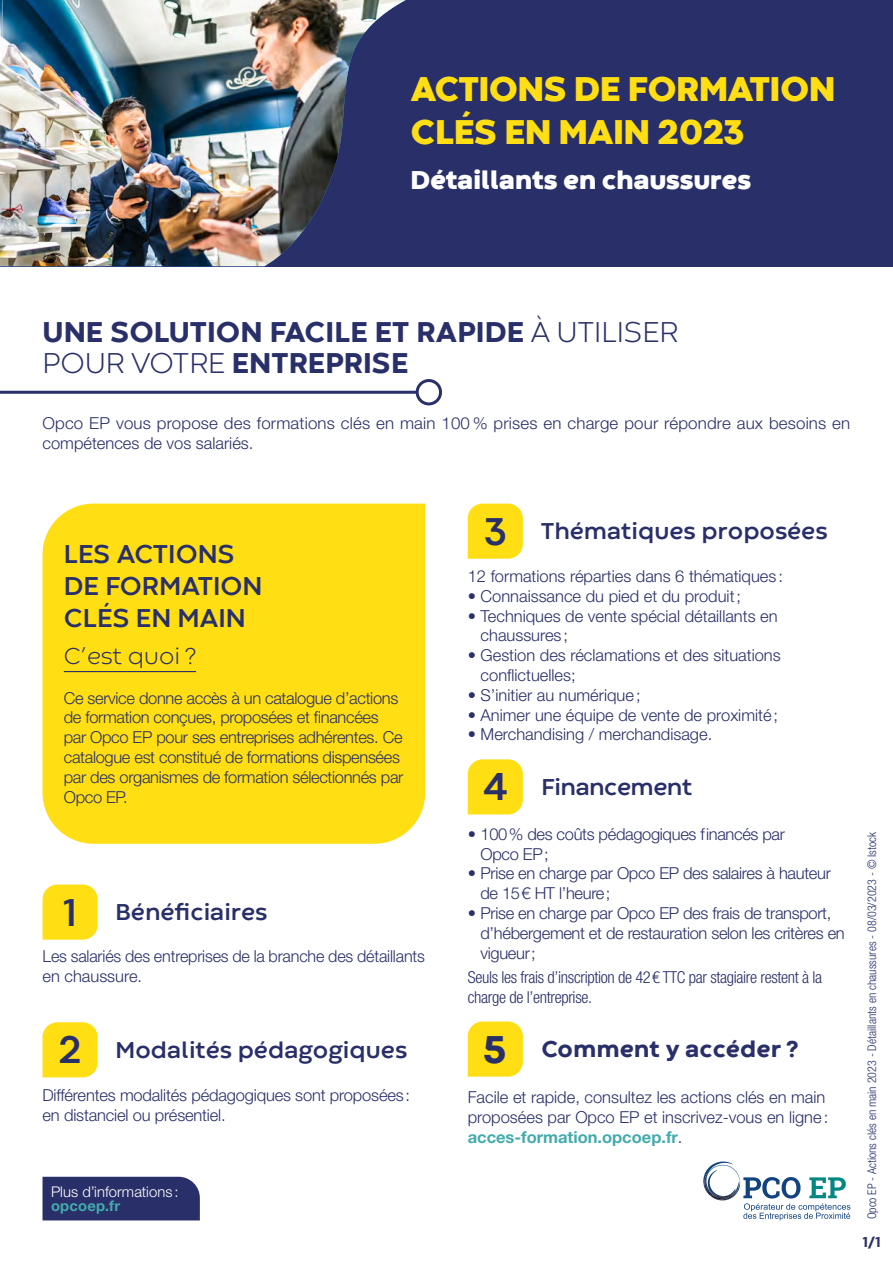
<style>
.page{position:relative;width:893px;height:1263px;background:#fff}
.page>*{position:absolute;margin:0;border:0;box-sizing:border-box;transform-origin:0 0}
.t1{font:800 36px/43.2px "Codec Warm";letter-spacing:-.02em;color:#ffde14}
.t2{font:800 30px/31.5px "Codec Warm";color:#292f69}
.t3{font:700 27px/32.4px "Codec Warm";color:#292f69}
.t4{font:800 27px "Codec Warm";letter-spacing:-.02em;color:#fff}
.t5{font:700 24px "Codec Warm";color:#292f69}
.t6{font:800 24px "Codec Warm";color:#292f69}
.t7{font:700 24px "Codec Warm";letter-spacing:-.02em;color:#292f69}
.t8{font:300 24px "Codec Warm";color:#292f69}
.t9{font:300 16.5px/19.8px "Helvetica Neue LT Std";letter-spacing:-.01em;color:#292f69}
.t10{font:300 16.5px/19.8px "Helvetica Neue LT Std";letter-spacing:.01em;color:#292f69}
.t11{font:300 condensed 16.5px/19.8px "Helvetica Neue LT Std";letter-spacing:-.02em;color:#292f69}
.t12{font:800 15px "Codec Warm";color:#292f69}
.t13{font:300 14.85px "Helvetica Neue LT Std";letter-spacing:.005em;color:#fff}
.t14{font:700 14.85px "Helvetica Neue LT Std";letter-spacing:.015em;color:#43abac}
.t15{font:300 condensed 12px "Helvetica Neue LT Std";color:#263068}
.s1{font-weight:300}
.s2{font-size:40.5px}
.s3{font-weight:300;font-size:40.5px;color:#fff}
.s4{font-weight:700;color:#43abac}
</style>
<div class="page">
<svg style="left:703px;top:1161px;width:147px;height:59px"></svg>
<div style="left:43px;top:1177px;width:157px;height:43px;background:#292f69"></div>
<svg style="left:43px;top:1022px;width:55px;height:55px"></svg>
<svg style="left:468px;top:504px;width:55px;height:55px"></svg>
<div style="left:43px;top:504px;width:382px;height:340px;background:#ffde14"></div>
<hr style="left:64px;top:671px;width:132px;height:1px;background:#292f69">
<div style="left:0;top:0;width:893px;height:266px;background:#292f69"></div>
<img style="left:0;top:0;width:406px;height:266px">
<svg style="left:43px;top:884px;width:55px;height:56px"></svg>
<hr style="left:0;top:391px;width:416px;height:3px;background:#292f69">
<div style="left:416px;top:379px;width:26px;height:26px;border:3px solid #292f69;border-radius:50%"></div>
<svg style="left:468px;top:759px;width:55px;height:55px"></svg>
<svg style="left:468px;top:1021px;width:55px;height:56px"></svg>
<h1 class="t1" style="left:411px;top:70px;width:426px">ACTIONS DE FORMATION<br>CLÉS EN MAIN 2023</h1>
<h3 class="t4" style="left:411px;top:162px;width:342px">Détaillants en chaussures</h3>
<h2 class="t2" style="left:43px;top:318px;width:637px">UNE SOLUTION FACILE ET RAPIDE <span class="s1">À UTILISER<br>POUR VOTRE</span> ENTREPRISE</h2>
<p class="t10" style="left:43px;top:413px;width:809px">Opco EP vous propose des formations clés en main 100 % prises en charge pour répondre aux besoins en compétences de vos salariés.</p>
<h3 class="t3" style="left:64px;top:539px;width:200px">LES ACTIONS<br>DE FORMATION<br>CLÉS EN MAIN</h3>
<h3 class="t8" style="left:64px;top:642px;width:134px">C’est quoi ?</h3>
<p class="t9" style="left:64px;top:687px;width:341px">Ce service donne accès à un catalogue d’actions de formation conçues, proposées et financées par Opco EP pour ses entreprises adhérentes. Ce catalogue est constitué de formations dispensées par des organismes de formation sélectionnés par Opco EP.</p>
<h3 class="t5" style="left:63px;top:897px;width:206px"><span class="s2">1</span> Bénéficiaires</h3>
<p class="t9" style="left:43px;top:946px;width:384px">Les salariés des entreprises de la branche des détaillants en chaussure.</p>
<h3 class="t5" style="left:58px;top:1035px;width:350px"><span class="s2">2</span> Modalités pédagogiques</h3>
<p class="t9" style="left:43px;top:1085px;width:369px">Différentes modalités pédagogiques sont proposées: en distanciel ou présentiel.</p>
<p class="t13" style="left:51px;top:1182px;width:129px">Plus d’informations :</p>
<p class="t14" style="left:51px;top:1197px;width:71px">opcoep.fr</p>
<h3 class="t5" style="left:484px;top:516px;width:345px"><span class="s2">3</span> Thématiques proposées</h3>
<p class="t9" style="left:468px;top:566px;width:317px">12 formations réparties dans 6 thématiques :</p>
<p class="t9" style="left:468px;top:586px;width:275px">• Connaissance du pied et du produit;</p>
<p class="t9" style="left:481px;top:605px;width:299px;text-indent:-13px">• Techniques de vente spécial détaillants en chaussures ;</p>
<p class="t9" style="left:481px;top:645px;width:302px;text-indent:-13px">• Gestion des réclamations et des situations conflictuelles;</p>
<p class="t9" style="left:468px;top:685px;width:174px">• S’initier au numérique;</p>
<p class="t9" style="left:468px;top:704px;width:312px">• Animer une équipe de vente de proximité;</p>
<p class="t9" style="left:468px;top:724px;width:246px">• Merchandising / merchandisage.</p>
<h3 class="t7" style="left:482px;top:772px;width:211px"><span class="s2">4</span> Financement</h3>
<p class="t9" style="left:480px;top:824px;width:306px;text-indent:-13px">• 100% des coûts pédagogiques financés par<br>Opco EP;</p>
<p class="t9" style="left:480px;top:863px;width:352px;text-indent:-13px">• Prise en charge par Opco EP des salaires à hauteur de 15€ HT l’heure;</p>
<p class="t9" style="left:480px;top:903px;width:366px;text-indent:-13px">• Prise en charge par Opco EP des frais de transport, d’hébergement et de restauration selon les critères en vigueur;</p>
<p class="t11" style="left:468px;top:967px;width:356px">Seuls les frais d’inscription de 42€ TTC par stagiaire restent à la charge de l’entreprise.</p>
<h3 class="t6" style="left:483px;top:1033px;width:317px"><span class="s3">5</span> Comment y accéder ?</h3>
<p class="t9" style="left:468px;top:1087px;width:362px">Facile et rapide, consultez les actions clés en main proposées par Opco EP et inscrivez-vous en ligne: <span class="s4">acces-formation.opcoep.fr</span>.</p>
<p class="t15" style="left:865px;top:1219px;width:389px;rotate:-90deg">Opco EP - Actions clés en main 2023 - Détaillants en chaussures - 08/03/2023 - © Istock</p>
<p class="t12" style="left:863px;top:1232px;width:20px">1/1</p>
</div>
